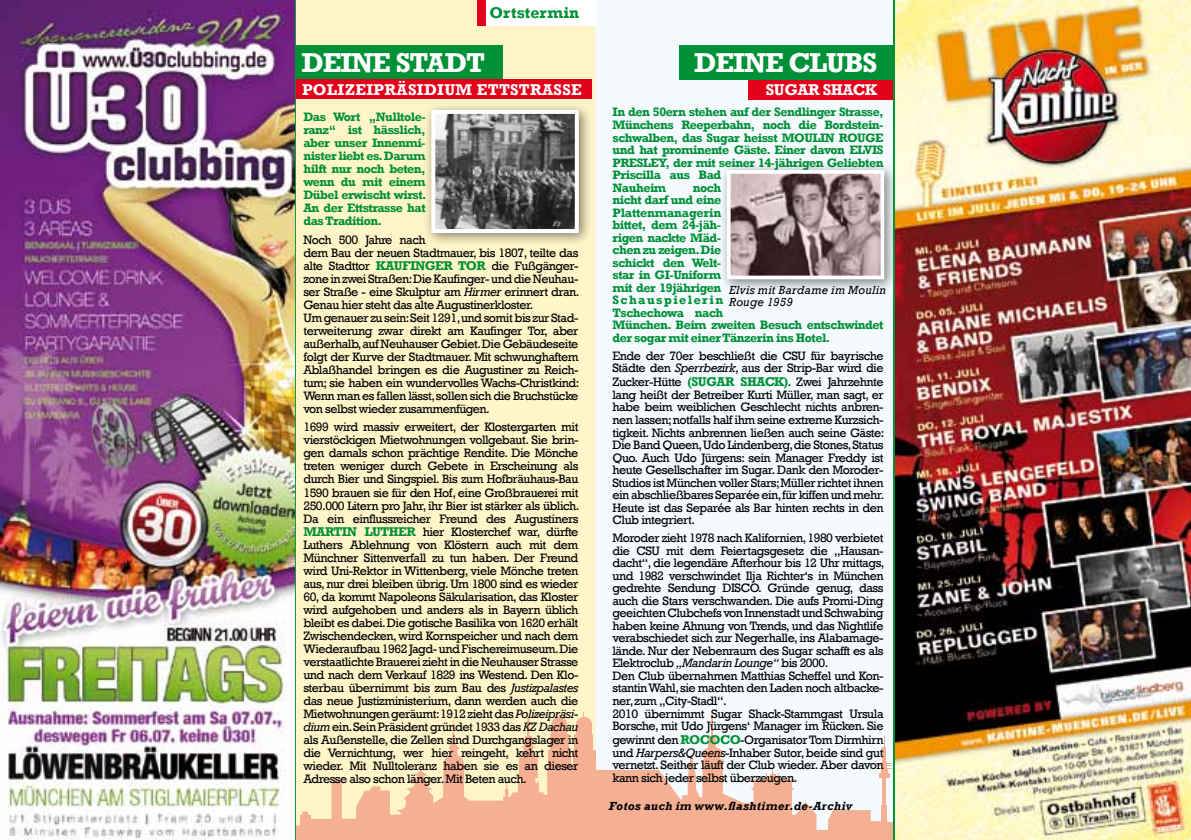
<style>
.page{position:relative;width:1191px;height:840px;background:#fff}
.page>*{position:absolute;margin:0;border:0;box-sizing:border-box;transform-origin:0 0}
.t1{font:700 28px "Rockwell";letter-spacing:-.04em;color:#fff}
.t2{font:700 16px "Rockwell";letter-spacing:.02em;color:#fff}
.t3{font:700 16px "Rockwell";color:#009037}
.t4{font:700 13px "Rockwell";letter-spacing:-.04em;color:#009037}
.t5{font:12.4px/13px "Rockwell";letter-spacing:-.04em;color:#000}
.t6{font:700 12.4px/12.4px "Rockwell";letter-spacing:-.04em;color:#009037}
.t7{font:italic 700 12px "Rockwell";letter-spacing:.03em;color:#000}
.t8{font:italic 12px/12px "Rockwell";letter-spacing:.025em;color:#000}
.s1{font-weight:700;font-size:13px;color:#009037}
.s2{font-style:italic}
</style>
<div class="page">
<div style="left:595px;top:0;width:342px;height:839px;background:#f4fafe"></div>
<div style="left:287px;top:0;width:308px;height:839px;background:#fff5c5"></div>
<svg style="left:296px;top:717px;width:574px;height:122px"></svg>
<svg style="left:831px;top:820px;width:62px;height:19px"></svg>
<div style="left:881px;top:805px;width:6px;height:17px;background:#f5b093"></div>
<hr style="left:882px;top:777px;width:3px;height:28px;background:#f5b093">
<div style="left:879px;top:772px;width:10px;height:5px;background:#f5b093"></div>
<div style="left:881px;top:759px;width:6px;height:13px;background:#f5b093;border-radius:3px"></div>
<hr style="left:882px;top:746px;width:4px;height:15px;background:#f5b093">
<svg style="left:877px;top:762px;width:14px;height:11px"></svg>
<div style="left:765px;top:775px;width:16px;height:11px;background:#f5b093;border-radius:50%"></div>
<svg style="left:766px;top:770px;width:13px;height:8px"></svg>
<div style="left:701px;top:757px;width:23px;height:9px;background:#f5b093;border-radius:50%"></div>
<div style="left:704px;top:752px;width:16px;height:8px;background:#f5b093"></div>
<div style="left:702px;top:746px;width:21px;height:11px;background:#f5b093;border-radius:50%"></div>
<div style="left:708px;top:735px;width:8px;height:13px;background:#f5b093"></div>
<svg style="left:711px;top:716px;width:1px;height:19px"></svg>
<div style="left:548px;top:750px;width:22px;height:16px;background:#f5b093"></div>
<div style="left:550px;top:734px;width:19px;height:17px;background:#f5b093"></div>
<div style="left:551px;top:726px;width:16px;height:11px;background:#f5b093"></div>
<div style="left:551px;top:716px;width:16px;height:16px;background:#f5b093;border-radius:50%"></div>
<div style="left:573px;top:750px;width:22px;height:16px;background:#f5b093"></div>
<div style="left:574px;top:734px;width:19px;height:17px;background:#f5b093"></div>
<div style="left:576px;top:726px;width:16px;height:11px;background:#f5b093"></div>
<div style="left:576px;top:716px;width:16px;height:16px;background:#f5b093;border-radius:50%"></div>
<div style="left:443px;top:754px;width:21px;height:21px;background:#f5b093;border-radius:50%"></div>
<div style="left:450px;top:743px;width:7px;height:16px;background:#f5b093;border-radius:4px"></div>
<svg style="left:449px;top:714px;width:9px;height:34px"></svg>
<div style="left:284px;top:45px;width:219px;height:34px;background:#009037"></div>
<div style="left:285px;top:79px;width:306px;height:20px;background:#e2001a"></div>
<img style="left:895px;top:0;width:296px;height:839px">
<div style="left:478px;top:0;width:117px;height:26px;background:#fff"></div>
<div style="left:477px;top:0;width:8px;height:26px;background:#e2001a"></div>
<div style="left:679px;top:45px;width:215px;height:34px;background:#009037"></div>
<div style="left:748px;top:80px;width:146px;height:19px;background:#e2001a"></div>
<div style="left:719px;top:162px;width:179px;height:131px;background:#000;opacity:.5"></div>
<img style="left:732px;top:175px;width:147px;height:99px">
<div style="left:727px;top:170px;width:157px;height:109px;border:4px solid #fff"></div>
<div style="left:423px;top:102px;width:169px;height:144px;background:#000;opacity:.5"></div>
<img style="left:436px;top:115px;width:138px;height:113px">
<div style="left:431px;top:110px;width:148px;height:123px;border:4px solid #fff"></div>
<hr style="left:294px;top:0;width:2px;height:839px;background:#009037">
<hr style="left:893px;top:0;width:2px;height:839px;background:#009037">
<img style="left:0;top:0;width:294px;height:839px">
<p class="t3" style="left:489px;top:2px;width:91px">Ortstermin</p>
<h1 class="t1" style="left:301px;top:46px;width:185px">Deine Stadt</h1>
<p class="t2" style="left:302px;top:80px;width:187px">POLIZEIPRÄSIDIUM ETT</p>
<p class="t2" style="left:510px;top:80px;width:72px">STRASSE</p>
<p class="t6" style="left:303px;top:110px;width:125px;line-height:13px;text-align:justify">Das Wort „Nulltole&shy;ranz“ ist hässlich, aber unser Innenmi&shy;nister liebt es. Darum hilft nur noch beten, wenn du mit einem Dübel erwischt wirst.<br>An der Ettstrasse hat das Tradition.</p>
<p class="t5" style="left:303px;top:233px;width:276px">Noch 500 Jahre nach<br>dem Bau der neuen Stadtmauer, bis 1807, teilte das alte Stadttor <span class="s1">KAUFINGE</span></p>
<p class="t5" style="left:303px;top:259px;width:277px;text-indent:140px"><span class="s1">R TOR</span> die Fußgänger&shy;zone in zwei Straßen:Die Kaufinger- und die Neuhau&shy;ser Straße - eine Skulptur am <span class="s2">Hirmer</span> erinnert dran.<br>Genau hier steht das alte Augustinerkloster.<br>Um genauer zu sein:Seit 1291,und somit bis zur Stad&shy;terweiterung zwar direkt am Kaufinger Tor, aber außerhalb, auf Neuhauser Gebiet. Die Gebäudeseite folgt der Kurve der Stadtmauer. Mit schwunghaftem Ablaßhandel bringen es die Augustiner zu Reich&shy;tum; sie haben ein wundervolles Wachs-Christkind:<br>Wenn man es fallen lässt, sollen sich die Bruchstücke von selbst wieder zusammenfügen.</p>
<p class="t5" style="left:303px;top:420px;width:277px;text-align:justify">1699 wird massiv erweitert, der Klostergarten mit vierstöckigen Mietwohnungen vollgebaut. Sie brin&shy;gen damals schon prächtige Rendite. Die Mönche treten weniger durch Gebete in Erscheinung als durch Bier und Singspiel. Bis zum Hofbräuhaus-Bau 1590 brauen sie für den Hof, eine Großbrauerei mit 250.000 Litern pro Jahr, ihr Bier ist stärker als üblich.<br>Da ein einflussreicher Freund des Augustiners</p>
<p class="t4" style="left:303px;top:523px;width:39px">MARTIN</p>
<p class="t4" style="left:364px;top:523px;width:26px">LUTHE</p>
<p class="t5" style="left:303px;top:524px;width:276px;text-align:justify;text-indent:103px"><span class="s1">R</span> hier Klosterchef war, dürfte Luthers Ablehnung von Klöstern auch mit dem Münchner Sittenverfall zu tun haben. Der Freund wird Uni-Rektor in Wittenberg, viele Mönche treten aus, nur drei bleiben übrig. Um 1800 sind es wieder 60, da kommt Napoleons Säkularisation, das Kloster wird aufgehoben und anders als in Bayern üblich bleibt es dabei. Die gotische Basilika von 1620 erhält Zwischendecken, wird Kornspeicher und nach dem Wiederaufbau 1962 Jagd- und Fischereimuseum.Die verstaatlichte Brauerei zieht in die Neuhauser Strasse und nach dem Verkauf 1829 ins Westend. Den Klo&shy;sterbau übernimmt bis zum Bau des <span class="s2">Justizpalastes </span>das neue Justizministerium, dann werden auch die Mietwohnungen geräumt:1912 zieht das <span class="s2">Polizeipräsi&shy;dium</span> ein. Sein Präsident gründet 1933 das <span class="s2">KZ Dachau </span>als Außenstelle, die Zellen sind Durchgangslager in die Vernichtung, wer hier reingeht, kehrt nicht wieder. Mit Nulltoleranz haben sie es an dieser Adresse also schon länger. Mit Beten auch.</p>
<h1 class="t1" style="left:694px;top:46px;width:182px">Deine Clubs</h1>
<p class="t2" style="left:766px;top:80px;width:113px">sugar shack</p>
<p class="t6" style="left:612px;top:106px;width:272px">In den 50ern stehen auf der Sendlinger Strasse, Münchens Reeperbahn, noch die Bordstein&shy;schwalben, das Sugar heisst MOULIN ROUGE und hat prominente Gäste. Einer davon ELVIS PRESLEY, der mit seiner 14-jährigen Geliebten Priscilla aus Bad<br>Nauheim</p>
<p class="t6" style="left:612px;top:181px;width:272px;text-indent:80px">noch<br>nicht darf und eine<br>Plattenmanagerin<br>bittet, dem 24-jäh-<br>rigen nackte Mäd-<br>chen zu zeigen. Die<br>schickt den Welt-<br>star in GI-Uniform<br>mit der 19jährigen<br>Schauspielerin<br>Tschechowa nach<br>München. Beim zweiten Besuch entschwindet der sogar mit einer Tänzerin ins Hotel.</p>
<p class="t5" style="left:612px;top:349px;width:273px;line-height:12.4px">Ende der 70er beschließt die CSU für bayrische<br>Städte den <span class="s2">Sperrbezirk</span>, aus der Strip-Bar wird die</p>
<p class="t5" style="left:612px;top:376px;width:273px;line-height:12.4px;text-align:justify">Zucker-Hütte <span class="s1">(SUGAR SHACK)</span>. Zwei Jahrzehnte lang heißt der Betreiber Kurti Müller, man sagt, er habe beim weiblichen Geschlecht nichts anbren&shy;nen lassen; notfalls half ihm seine extreme Kurzsich&shy;tigkeit. Nichts anbrennen ließen auch seine Gäste:<br>Die Band Queen, Udo Lindenberg, die Stones, Status Quo. Auch Udo Jürgens: sein Manager Freddy ist heute Gesellschafter im Sugar. Dank den Moroder-Studios ist München voller Stars;Müller richtet ihnen ein abschließbares Separée ein,für kiffen und mehr.<br>Heute ist das Separée als Bar hinten rechts in den Club integriert.</p>
<p class="t5" style="left:612px;top:532px;width:273px;line-height:12.4px">Moroder zieht 1978 nach Kalifornien, 1980 verbietet die CSU mit dem Feiertagsgesetz die „Hausan&shy;dacht“, die legendäre Afterhour bis 12 Uhr mittags, und 1982 verschwindet Ilja Richter‘s in München gedrehte Sendung DISCO. Gründe genug, dass auch die Stars verschwanden. Die aufs Promi-Ding geeichten Clubchefs von Innenstadt und Schwabing haben keine Ahnung von Trends, und das Nightlife verabschiedet sich zur Negerhalle, ins Alabamage&shy;lände. Nur der Nebenraum des Sugar schafft es als Elektroclub <span class="s2">„Mandarin Lounge“</span> bis 2000.<br>Den Club übernahmen Matthias Scheffel und Kon&shy;stantin Wahl, sie machten den Laden noch altbacke&shy;ner, zum „City-Stadl“.<br>2010 übernimmt Sugar Shack-Stammgast Ursula Borsche, mit Udo Jürgens‘ Manager im Rücken. Sie</p>
<p class="t5" style="left:612px;top:733px;width:272px;line-height:12.4px;text-align:justify">gewinnt den <span class="s1">ROCOCO</span>-Organisator Tom Dirmhirn und <span class="s2">Harpers&amp;Queens</span>-Inhaber Sutor, beide sind gut vernetzt. Seither läuft der Club wieder. Aber davon kann sich jeder selbst überzeugen.</p>
<p class="t8" style="left:729px;top:284px;width:159px">Elvis mit Bardame im Moulin<br>Rouge 1959</p>
<p class="t7" style="left:609px;top:798px;width:244px">Fotos auch im www.flashtimer.de-Archiv</p>
</div>
